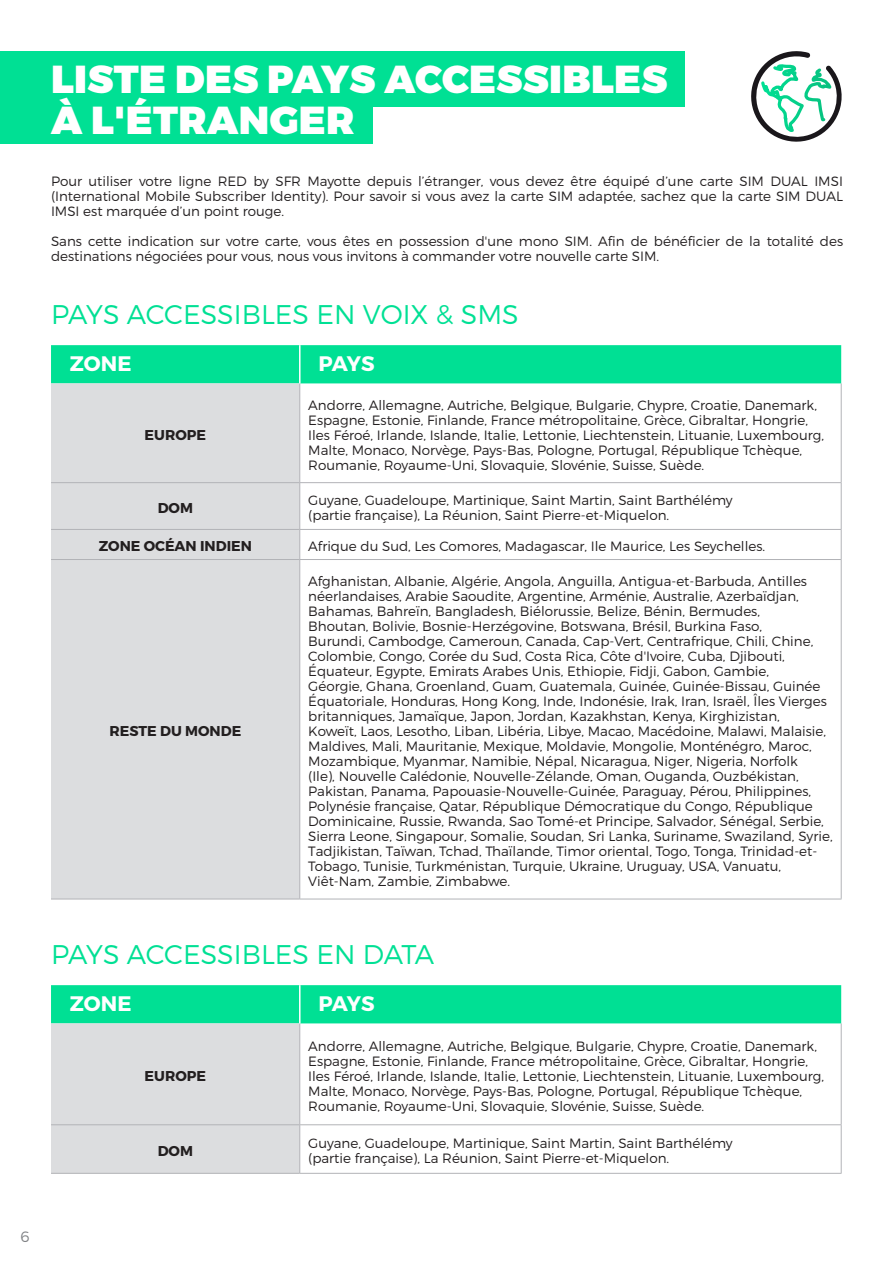
<style>
.page{position:relative;width:893px;height:1263px;background:#fff}
.page>*{position:absolute;margin:0;border:0;box-sizing:border-box;transform-origin:0 0}
.t1{font:900 39px "Montserrat";letter-spacing:.01em;color:#fff}
.t2{font:300 27px "Montserrat";color:#00e094}
.t3{font:700 21px "Montserrat";color:#fff}
.t4{font:300 15px "Montserrat";color:#808285}
.t5{font:700 14.25px "Montserrat";color:#231f20}
.t6{font:300 13.5px/15px "Montserrat";color:#231f20}
</style>
<div class="page">
<div style="left:51px;top:345px;width:790px;height:38px;background:#00e094"></div>
<div style="left:51px;top:383px;width:248px;height:516px;background:#dcdddf"></div>
<hr style="left:299px;top:383px;width:1px;height:99px;background:#b2b3b7">
<hr style="left:299px;top:483px;width:1px;height:46px;background:#b2b3b7">
<svg style="left:299px;top:530px;width:1px;height:29px"></svg>
<hr style="left:299px;top:560px;width:1px;height:339px;background:#b2b3b7">
<hr style="left:51px;top:482px;width:249px;height:1px;background:#b2b3b7">
<hr style="left:51px;top:529px;width:249px;height:1px;background:#b2b3b7">
<hr style="left:51px;top:559px;width:249px;height:1px;background:#b2b3b7">
<hr style="left:51px;top:899px;width:249px;height:1px;background:#b2b3b7">
<hr style="left:299px;top:345px;width:2px;height:38px;background:#fff">
<hr style="left:841px;top:383px;width:1px;height:99px;background:#b2b3b7">
<hr style="left:300px;top:482px;width:542px;height:1px;background:#b2b3b7">
<hr style="left:841px;top:483px;width:1px;height:46px;background:#b2b3b7">
<hr style="left:300px;top:529px;width:542px;height:1px;background:#b2b3b7">
<svg style="left:841px;top:530px;width:1px;height:29px"></svg>
<hr style="left:300px;top:559px;width:542px;height:1px;background:#b2b3b7">
<hr style="left:841px;top:560px;width:1px;height:339px;background:#b2b3b7">
<hr style="left:300px;top:899px;width:542px;height:1px;background:#b2b3b7">
<svg style="left:51px;top:985px;width:790px;height:188px"></svg>
<hr style="left:299px;top:1023px;width:1px;height:101px;background:#b2b3b7">
<hr style="left:299px;top:1125px;width:1px;height:48px;background:#b2b3b7">
<hr style="left:51px;top:1124px;width:249px;height:1px;background:#b2b3b7">
<hr style="left:51px;top:1173px;width:249px;height:1px;background:#b2b3b7">
<hr style="left:299px;top:985px;width:2px;height:38px;background:#fff">
<hr style="left:841px;top:1023px;width:1px;height:101px;background:#b2b3b7">
<hr style="left:300px;top:1124px;width:542px;height:1px;background:#b2b3b7">
<hr style="left:841px;top:1125px;width:1px;height:48px;background:#b2b3b7">
<hr style="left:300px;top:1173px;width:542px;height:1px;background:#b2b3b7">
<div style="left:0;top:51px;width:685px;height:56px;background:#00e094"></div>
<div style="left:0;top:100px;width:372px;height:44px;background:#00e094"></div>
<svg style="left:751px;top:51px;width:91px;height:91px"></svg>
<p class="t1" style="left:51px;top:55px;width:618px">LISTE DES PAYS ACCESSIBLES</p>
<p class="t1" style="left:51px;top:95px;width:305px">À L'ÉTRANGER</p>
<p class="t6" style="left:51px;top:173px;width:793px;text-align:justify">Pour utiliser votre ligne RED by SFR Mayotte depuis l’étranger, vous devez être équipé d’une carte SIM DUAL IMSI (International Mobile Subscriber Identity). Pour savoir si vous avez la carte SIM adaptée, sachez que la carte SIM DUAL IMSI est marquée d’un point rouge.</p>
<p class="t6" style="left:51px;top:233px;width:794px">Sans cette indication sur votre carte, vous êtes en possession d'une mono SIM. Afin de bénéficier de la totalité des destinations négociées pour vous, nous vous invitons à commander votre nouvelle carte SIM.</p>
<p class="t2" style="left:51px;top:298px;width:469px">PAYS ACCESSIBLES EN VOIX &amp; SMS</p>
<p class="t3" style="left:70px;top:351px;width:63px">ZONE</p>
<p class="t3" style="left:319px;top:351px;width:58px">PAYS</p>
<p class="t5" style="left:145px;top:426px;width:63px">EUROPE</p>
<p class="t5" style="left:158px;top:499px;width:37px">DOM</p>
<p class="t6" style="left:308px;top:397px;width:517px">Andorre, Allemagne, Autriche, Belgique, Bulgarie, Chypre, Croatie, Danemark, Espagne, Estonie, Finlande, France métropolitaine, Grèce, Gibraltar, Hongrie, Iles Féroé, Irlande, Islande, Italie, Lettonie, Liechtenstein, Lituanie, Luxembourg, Malte, Monaco, Norvège, Pays-Bas, Pologne, Portugal, République Tchèque, Roumanie, Royaume-Uni, Slovaquie, Slovénie, Suisse, Suède.</p>
<p class="t6" style="left:308px;top:492px;width:426px">Guyane, Guadeloupe, Martinique, Saint Martin, Saint Barthélémy</p>
<p class="t6" style="left:308px;top:507px;width:362px">(partie française), La Réunion, Saint Pierre-et-Miquelon.</p>
<p class="t5" style="left:99px;top:537px;width:155px">ZONE OCÉAN INDIEN</p>
<p class="t6" style="left:308px;top:538px;width:458px">Afrique du Sud, Les Comores, Madagascar, Ile Maurice, Les Seychelles.</p>
<p class="t5" style="left:109px;top:722px;width:133px">RESTE DU MONDE</p>
<p class="t6" style="left:308px;top:573px;width:526px">Afghanistan, Albanie, Algérie, Angola, Anguilla, Antigua-et-Barbuda, Antilles néerlandaises, Arabie Saoudite, Argentine, Arménie, Australie, Azerbaïdjan, Bahamas, Bahreïn, Bangladesh, Biélorussie, Belize, Bénin, Bermudes,<br>Bhoutan, Bolivie, Bosnie-Herzégovine, Botswana, Brésil, Burkina Faso,<br>Burundi, Cambodge, Cameroun, Canada, Cap-Vert, Centrafrique, Chili, Chine, Colombie, Congo, Corée du Sud, Costa Rica, Côte d'Ivoire, Cuba, Djibouti, Équateur, Egypte, Emirats Arabes Unis, Ethiopie, Fidji, Gabon, Gambie,<br>Géorgie, Ghana, Groenland, Guam, Guatemala, Guinée, Guinée-Bissau, Guinée Équatoriale, Honduras, Hong Kong, Inde, Indonésie, Irak, Iran, Israël, Îles Vierges britanniques, Jamaïque, Japon, Jordan, Kazakhstan, Kenya, Kirghizistan,<br>Koweït, Laos, Lesotho, Liban, Libéria, Libye, Macao, Macédoine, Malawi, Malaisie, Maldives, Mali, Mauritanie, Mexique, Moldavie, Mongolie, Monténégro, Maroc, Mozambique, Myanmar, Namibie, Népal, Nicaragua, Niger, Nigeria, Norfolk<br>(Ile), Nouvelle Calédonie, Nouvelle-Zélande, Oman, Ouganda, Ouzbékistan, Pakistan, Panama, Papouasie-Nouvelle-Guinée, Paraguay, Pérou, Philippines, Polynésie française, Qatar, République Démocratique du Congo, République Dominicaine, Russie, Rwanda, Sao Tomé-et Principe, Salvador, Sénégal, Serbie, Sierra Leone, Singapour, Somalie, Soudan, Sri Lanka, Suriname, Swaziland, Syrie, Tadjikistan, Taïwan, Tchad, Thaïlande, Timor oriental, Togo, Tonga, Trinidad-et-Tobago, Tunisie, Turkménistan, Turquie, Ukraine, Uruguay, USA, Vanuatu,</p>
<p class="t6" style="left:308px;top:873px;width:203px">Viêt-Nam, Zambie, Zimbabwe.</p>
<p class="t2" style="left:51px;top:938px;width:385px">PAYS ACCESSIBLES EN DATA</p>
<p class="t3" style="left:70px;top:991px;width:63px">ZONE</p>
<p class="t3" style="left:319px;top:991px;width:58px">PAYS</p>
<p class="t5" style="left:145px;top:1067px;width:63px">EUROPE</p>
<p class="t5" style="left:158px;top:1142px;width:37px">DOM</p>
<p class="t6" style="left:308px;top:1038px;width:517px">Andorre, Allemagne, Autriche, Belgique, Bulgarie, Chypre, Croatie, Danemark, Espagne, Estonie, Finlande, France métropolitaine, Grèce, Gibraltar, Hongrie, Iles Féroé, Irlande, Islande, Italie, Lettonie, Liechtenstein, Lituanie, Luxembourg, Malte, Monaco, Norvège, Pays-Bas, Pologne, Portugal, République Tchèque, Roumanie, Royaume-Uni, Slovaquie, Slovénie, Suisse, Suède.</p>
<p class="t6" style="left:308px;top:1135px;width:426px">Guyane, Guadeloupe, Martinique, Saint Martin, Saint Barthélémy</p>
<p class="t6" style="left:308px;top:1150px;width:362px">(partie française), La Réunion, Saint Pierre-et-Miquelon.</p>
<p class="t4" style="left:20px;top:1227px;width:11px">6</p>
</div>
